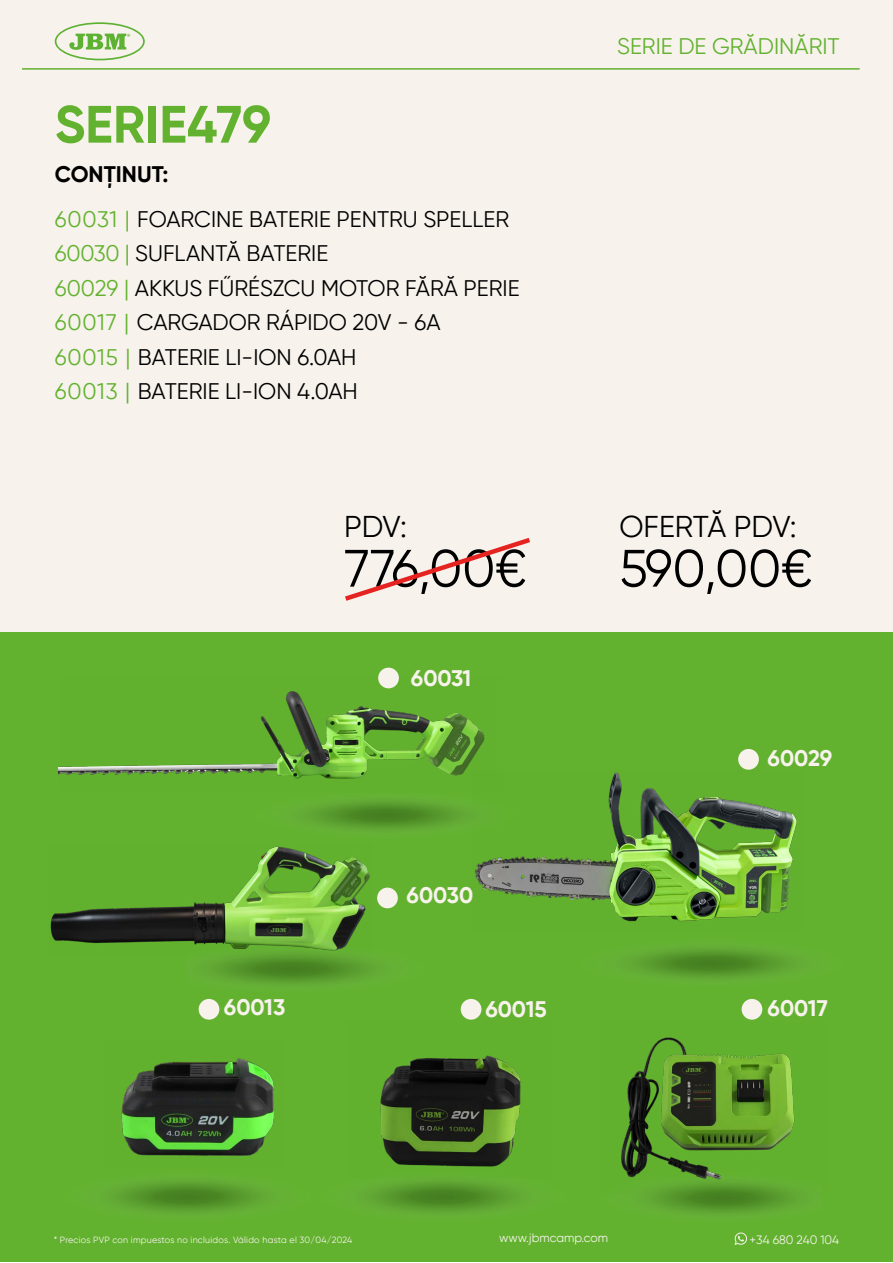
<style>
.page{position:relative;width:893px;height:1263px;background:#fff}
.page>*{position:absolute;margin:0;border:0;box-sizing:border-box;transform-origin:0 0}
.t1{font:52.5px "Gilroy";color:#000}
.t2{font:700 52.5px "Gilroy";color:#62b22f}
.t3{font:30px "Gilroy";color:#000}
.t4{font:22.5px/34.5px "Gilroy";color:#000}
.t5{font:700 22.5px "Gilroy";color:#f7f2ec}
.t6{font:22.5px "Gilroy";color:#62b22f}
.t7{font:12.15px "Gilroy";color:#f7f2ec}
.t8{font:9px "Gilroy";letter-spacing:.025em;color:#f7f2ec}
.s1{font-weight:700}
.s2{color:#62b22f}
</style>
<div class="page">
<div style="left:1px;top:0;width:892px;height:645px;background:#f7f2ec"></div>
<div style="left:0;top:632px;width:893px;height:630px;background:#62b22f"></div>
<img style="left:121px;top:1058px;width:153px;height:98px">
<img style="left:621px;top:1037px;width:174px;height:113px">
<img style="left:59px;top:681px;width:426px;height:94px">
<img style="left:256px;top:774px;width:215px;height:55px">
<img style="left:198px;top:956px;width:175px;height:64px">
<img style="left:633px;top:949px;width:158px;height:71px">
<img style="left:621px;top:1150px;width:175px;height:63px">
<div style="left:378px;top:668px;width:21px;height:20px;background:#f7f2ec;border-radius:50%"></div>
<div style="left:377px;top:887px;width:21px;height:21px;background:#f7f2ec;border-radius:50%"></div>
<div style="left:738px;top:749px;width:21px;height:21px;background:#f7f2ec;border-radius:50%"></div>
<svg style="left:55px;top:22px;width:90px;height:38px"></svg>
<hr style="left:22px;top:68px;width:838px;height:2px;background:#62b22f">
<div style="left:199px;top:999px;width:20px;height:21px;background:#f7f2ec;border-radius:50%"></div>
<div style="left:461px;top:999px;width:20px;height:21px;background:#f7f2ec;border-radius:50%"></div>
<div style="left:742px;top:999px;width:20px;height:21px;background:#f7f2ec;border-radius:50%"></div>
<img style="left:380px;top:1055px;width:141px;height:123px">
<svg style="left:734px;top:1232px;width:13px;height:13px"></svg>
<img style="left:471px;top:770px;width:326px;height:152px">
<img style="left:50px;top:846px;width:320px;height:110px">
<svg style="left:345px;top:538px;width:185px;height:63px"></svg>
<h1 class="t2" style="left:55px;top:91px;width:218px">SERIE479</h1>
<p class="t4" style="left:55px;top:151px;width:456px;line-height:45px"><span class="s1">CONȚINUT:<br></span><span class="s2">60031 |</span> FOARCINE BATERIE PENTRU SPELLER</p>
<p class="t4" style="left:55px;top:236px;width:466px"><span class="s2">60030 |</span> SUFLANTĂ BATERIE<br><span class="s2">60029 |</span> AKKUS FŰRÉSZCU MOTOR FĂRĂ PERIE<br><span class="s2">60017 |</span> CARGADOR RÁPIDO 20V - 6A<br><span class="s2">60015 |</span> BATERIE LI-ION 6.0AH<br><span class="s2">60013 |</span> BATERIE LI-ION 4.0AH</p>
<h2 class="t3" style="left:344px;top:508px;width:64px">PDV:</h2>
<h1 class="t1" style="left:344px;top:536px;width:184px">776,00€</h1>
<p class="t5" style="left:411px;top:664px;width:62px">60031</p>
<p class="t5" style="left:407px;top:881px;width:68px">60030</p>
<p class="t6" style="left:617px;top:32px;width:224px">SERIE DE GRĂDINĂRIT</p>
<h2 class="t3" style="left:619px;top:508px;width:179px">OFERTĂ PDV:</h2>
<h1 class="t1" style="left:619px;top:536px;width:194px">590,00€</h1>
<p class="t5" style="left:768px;top:744px;width:66px">60029</p>
<p class="t5" style="left:224px;top:993px;width:63px">60013</p>
<p class="t5" style="left:768px;top:994px;width:62px">60017</p>
<p class="t5" style="left:485px;top:995px;width:63px">60015</p>
<p class="t8" style="left:54px;top:1234px;width:300px">* Precios PVP con impuestos no incluidos. Válido hasta el 30/04/2024</p>
<p class="t7" style="left:499px;top:1230px;width:111px">www.jbmcamp.com</p>
<p class="t7" style="left:749px;top:1232px;width:91px">+34 680 240 104</p>
</div>
